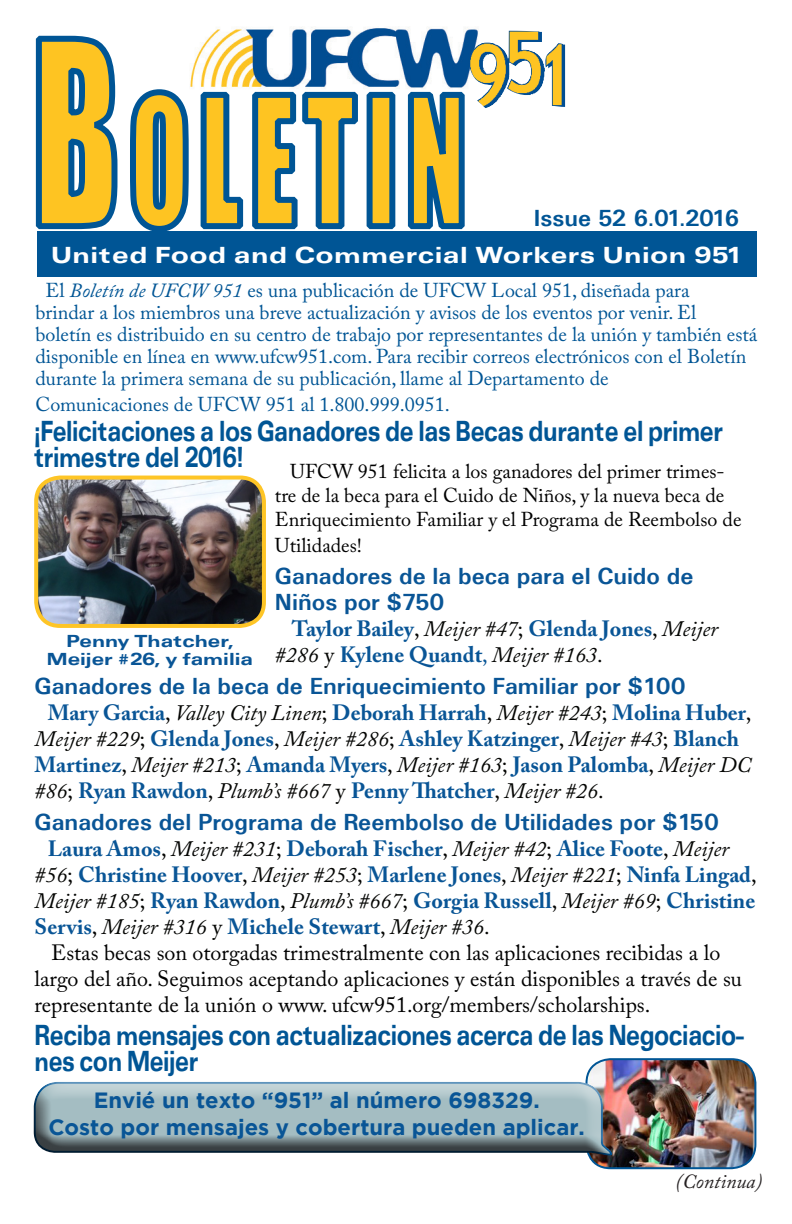
<style>
.page{position:relative;width:792px;height:1224px;background:#fff}
.page>*{position:absolute;margin:0;border:0;box-sizing:border-box;transform-origin:0 0}
.t1{font:165.8px "Impact";letter-spacing:.085em;color:#fec422;scale:.67 1}
.t2{font:30px/26px "Unique Extended BOLD";letter-spacing:-.02em;color:#005595;scale:.67 1}
.t3{font:24px "Unique Light BOLD";color:#095596}
.t4{font:24px "Unique Extended BOLD";letter-spacing:.02em;color:#fff}
.t5{font:24px "Unique Light BOLD";letter-spacing:-.045em;color:#005595}
.t6{font:700 22px/26px "Adobe Caslon Pro";color:#095596}
.t7{font:22px/26px "Adobe Caslon Pro";color:#000}
.t8{font:700 22px "Gotham";color:#095596}
.t9{font:20px/22px "Adobe Caslon Pro";color:#005595}
.t10{font:20px/24px "Adobe Caslon Pro";color:#000}
.t11{font:italic 20px "Adobe Caslon Pro";color:#231f20}
.t12{font:18px/18px "Unique Extended BOLD";color:#095596;text-align:center}
.s1{font-size:237px}
.s2{font-style:italic}
.s3{font-weight:400;color:#040503}
.s4{font-weight:400;font-style:italic;color:#040503}
.s5{font-weight:400}
</style>
<div class="page">
<img style="left:588px;top:1059px;width:167px;height:109px">
<div style="left:585px;top:1058px;width:171px;height:111px;border:2px solid #005595;border-radius:24px"></div>
<img style="left:190px;top:27px;width:287px;height:69px">
<img style="left:470px;top:30px;width:95px;height:78px">
<div style="left:37px;top:232px;width:720px;height:45px;background:#005595"></div>
<div style="left:31px;top:1078px;width:582px;height:77px;background:#fff;opacity:.5"></div>
<div style="left:31px;top:1086px;width:582px;height:70px;background:#231f20;opacity:.75"></div>
<img style="left:37px;top:478px;width:226px;height:147px">
<div style="left:34px;top:476px;width:232px;height:152px;border:4px solid #fec526;border-radius:24px"></div>
<svg style="left:35px;top:35px;width:86px;height:197px"></svg>
<svg style="left:127px;top:85px;width:65px;height:147px"></svg>
<svg style="left:198px;top:89px;width:163px;height:143px"></svg>
<div style="left:367px;top:92px;width:28px;height:137px;border:6px solid #005595"></div>
<svg style="left:405px;top:89px;width:63px;height:143px"></svg>
<p class="t1" style="left:32px;top:32px;width:649px"><span class="s1">B</span>OLETIN</p>
<p class="t5" style="left:534px;top:205px;width:207px">Issue 52 6.01.2016</p>
<p class="t4" style="left:51px;top:241px;width:694px">United Food and Commercial Workers Union 951</p>
<p class="t9" style="left:35px;top:279px;width:724px;text-indent:10px">El <span class="s2">Boletín de UFCW 951</span> es una publicación de UFCW Local 951, diseñada para<br>brindar a los miembros una breve actualización y avisos de los eventos por venir. El<br>boletín es distribuido en su centro de trabajo por representantes de la unión y también está disponible en línea en www.ufcw951.com. Para recibir correos electrónicos con el Boletín durante la primera semana de su publicación, llame al Departamento de</p>
<p class="t9" style="left:35px;top:393px;width:416px">Comunicaciones de UFCW 951 al 1.800.999.0951.</p>
<p class="t2" style="left:34px;top:418px;width:1029px">¡Felicitaciones a los Ganadores de las Becas durante el primer trimestre del 2016!</p>
<p class="t10" style="left:275px;top:459px;width:468px;text-indent:15px">UFCW 951 felicita a los ganadores del primer trimes&shy;tre de la beca para el Cuido de Niños, y la nueva beca de<br>Enriquecimiento Familiar y el Programa de Reembolso de</p>
<p class="t10" style="left:275px;top:533px;width:89px">Utilidades!</p>
<p class="t3" style="left:275px;top:563px;width:420px">Ganadores de la beca para el Cuido de</p>
<p class="t3" style="left:275px;top:589px;width:171px">Niños por $750</p>
<p class="t6" style="left:275px;top:616px;width:445px;text-indent:17px">Taylor Bailey<span class="s3">,</span> <span class="s4">Meijer #47</span><span class="s3">;</span> Glenda Jones<span class="s3">,</span> <span class="s4">Meijer #286</span> <span class="s3">y</span> Kylene Quandt<span class="s5">,</span> <span class="s4">Meijer #163</span><span class="s3">.</span></p>
<p class="t3" style="left:35px;top:673px;width:653px">Ganadores de la beca de Enriquecimiento Familiar por $100</p>
<p class="t6" style="left:35px;top:700px;width:718px;text-indent:13px">Mary Garcia<span class="s3">,</span> <span class="s4">Valley City Linen</span><span class="s3">;</span> Deborah Harrah<span class="s3">,</span> <span class="s4">Meijer #243</span><span class="s3">;</span> Molina Huber<span class="s3">, </span><span class="s4">Meijer #229</span><span class="s3">;</span> Glenda Jones<span class="s3">,</span> <span class="s4">Meijer #286</span><span class="s3">;</span> Ashley Katzinger<span class="s3">,</span> <span class="s4">Meijer #43</span><span class="s3">;</span> Blanch Martinez<span class="s3">,</span> <span class="s4">Meijer #213</span><span class="s3">;</span> Amanda Myers<span class="s3">,</span> <span class="s4">Meijer #163</span><span class="s3">;</span> Jason Palomba<span class="s3">,</span> <span class="s4">Meijer DC #86</span><span class="s3">;</span> Ryan Rawdon<span class="s3">,</span> <span class="s4">Plumb’s #667</span> <span class="s3">y</span> Penny Thatcher<span class="s3">,</span> <span class="s4">Meijer #26</span><span class="s3">.</span></p>
<p class="t3" style="left:35px;top:809px;width:686px">Ganadores del Programa de Reembolso de Utilidades por $150</p>
<p class="t6" style="left:35px;top:836px;width:724px;text-indent:13px">Laura Amos<span class="s3">,</span> <span class="s4">Meijer #231</span><span class="s3">;</span> Deborah Fischer<span class="s3">,</span> <span class="s4">Meijer #42</span><span class="s3">;</span> Alice Foote<span class="s3">,</span> <span class="s4">Meijer #56</span><span class="s3">;</span> Christine Hoover<span class="s3">,</span> <span class="s4">Meijer #253</span><span class="s3">;</span> Marlene Jones<span class="s3">,</span> <span class="s4">Meijer #221</span><span class="s3">;</span> Ninfa Lingad<span class="s3">, </span><span class="s4">Meijer #185</span><span class="s3">;</span> Ryan Rawdon<span class="s3">,</span> <span class="s4">Plumb’s #667</span><span class="s3">;</span> Gorgia Russell<span class="s3">,</span> <span class="s4">Meijer #69</span><span class="s3">;</span> Christine Servis<span class="s3">,</span> <span class="s4">Meijer #316</span> <span class="s3">y</span> Michele Stewart<span class="s3">,</span> <span class="s4">Meijer #36</span><span class="s3">.</span></p>
<p class="t7" style="left:35px;top:940px;width:709px;text-indent:17px">Estas becas son otorgadas trimestralmente con las aplicaciones recibidas a lo largo del año. Seguimos aceptando aplicaciones y están disponibles a través de su representante de la unión o www. ufcw951.org/members/scholarships.</p>
<p class="t12" style="left:47px;top:632px;width:208px">Penny Thatcher,<br>Meijer #26, y familia</p>
<p class="t2" style="left:35px;top:1022px;width:1060px">Reciba mensajes con actualizaciones acerca de las Negociacio&shy;nes con Meijer</p>
<p class="t8" style="left:94px;top:1088px;width:447px">Envié un texto “951” al número 698329.</p>
<p class="t8" style="left:48px;top:1114px;width:538px">Costo por mensajes y cobertura pueden aplicar.</p>
<p class="t11" style="left:676px;top:1169px;width:88px">(Continua)</p>
</div>
